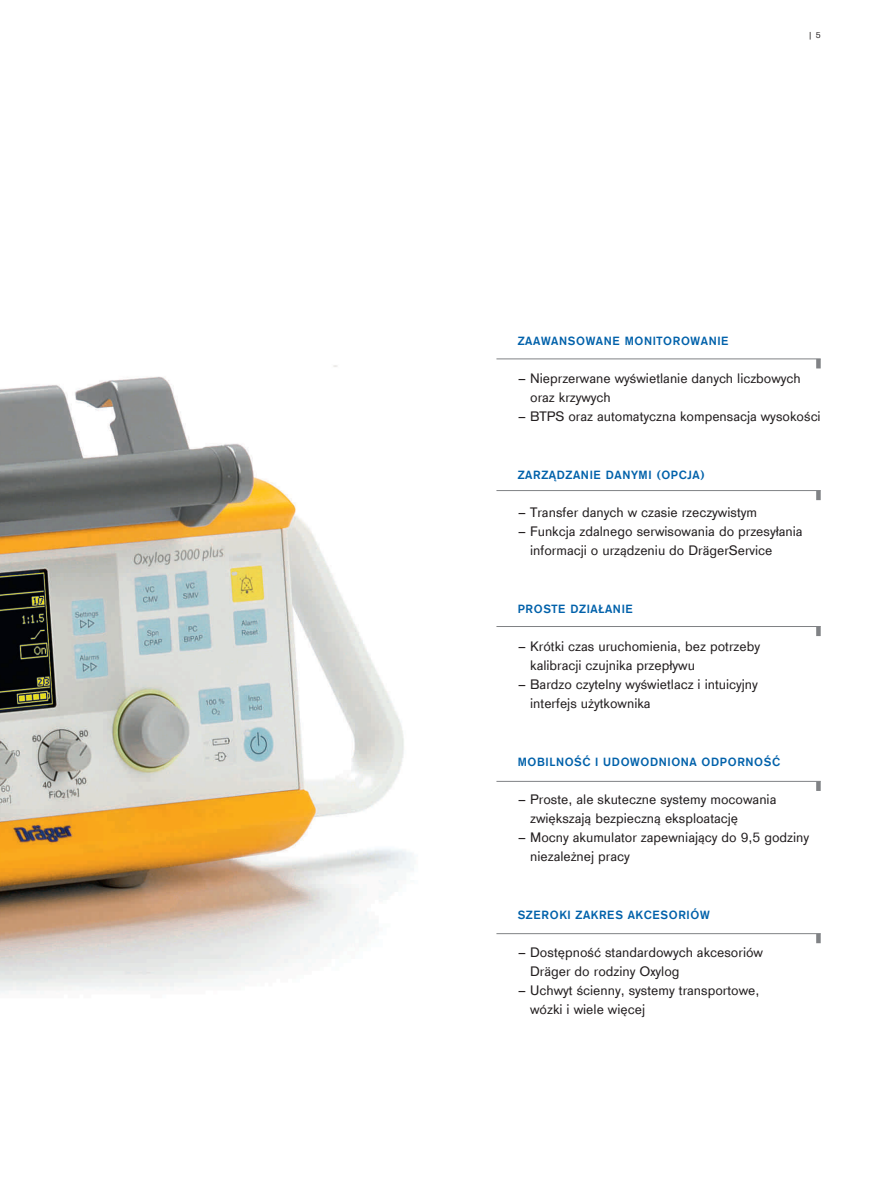
<style>
.page{position:relative;width:893px;height:1191px;background:#fff}
.page>*{position:absolute;margin:0;border:0;box-sizing:border-box;transform-origin:0 0}
.t1{font:14.25px/19.2px "Draeger Sans Global";color:#231f20}
.t2{font:700 12.3px "Draeger Sans Global";letter-spacing:.05em;color:#0161aa}
.t3{font:9px "Draeger Sans Global";color:#231f20}
</style>
<div class="page">
<img style="left:0;top:359px;width:514px;height:634px">
<div style="left:816px;top:359px;width:5px;height:9px;background:#808285"></div>
<hr style="left:496px;top:358px;width:325px;height:1px;background:#808285">
<div style="left:816px;top:490px;width:5px;height:10px;background:#808285"></div>
<hr style="left:496px;top:490px;width:325px;height:1px;background:#808285">
<div style="left:816px;top:781px;width:5px;height:10px;background:#808285"></div>
<hr style="left:496px;top:781px;width:325px;height:1px;background:#808285">
<div style="left:816px;top:626px;width:5px;height:10px;background:#808285"></div>
<hr style="left:496px;top:626px;width:325px;height:1px;background:#808285">
<div style="left:816px;top:933px;width:5px;height:10px;background:#808285"></div>
<hr style="left:496px;top:933px;width:325px;height:1px;background:#808285">
<p class="t3" style="left:808px;top:30px;width:14px">| 5</p>
<p class="t2" style="left:518px;top:333px;width:213px">ZAAWANSOWANE MONITOROWANIE</p>
<p class="t1" style="left:530px;top:368px;width:272px;text-indent:-12px">– Nieprzerwane wyświetlanie danych liczbowych oraz krzywych</p>
<p class="t1" style="left:518px;top:406px;width:304px">– BTPS oraz automatyczna kompensacja wysokości</p>
<p class="t2" style="left:518px;top:467px;width:189px">ZARZĄDZANIE DANYMI (OPCJA)</p>
<p class="t1" style="left:518px;top:502px;width:241px">– Transfer danych w czasie rzeczywistym</p>
<p class="t1" style="left:530px;top:521px;width:274px;text-indent:-12px">– Funkcja zdalnego serwisowania do przesyłania informacji o urządzeniu do DrägerService</p>
<p class="t2" style="left:518px;top:601px;width:117px">PROSTE DZIAŁANIE</p>
<p class="t1" style="left:530px;top:636px;width:231px;text-indent:-12px">– Krótki czas uruchomienia, bez potrzeby kalibracji czujnika przepływu</p>
<p class="t1" style="left:530px;top:674px;width:229px;text-indent:-12px">– Bardzo czytelny wyświetlacz i intuicyjny interfejs użytkownika</p>
<p class="t2" style="left:518px;top:754px;width:264px">MOBILNOŚĆ I UDOWODNIONA ODPORNOŚĆ</p>
<p class="t1" style="left:530px;top:789px;width:248px;text-indent:-12px">– Proste, ale skuteczne systemy mocowania zwiększają bezpieczną eksploatację</p>
<p class="t1" style="left:530px;top:827px;width:280px;text-indent:-12px">– Mocny akumulator zapewniający do 9,5 godziny niezależnej pracy</p>
<p class="t2" style="left:518px;top:907px;width:193px">SZEROKI ZAKRES AKCESORIÓW</p>
<p class="t1" style="left:530px;top:942px;width:234px;text-indent:-12px">– Dostępność standardowych akcesoriów<br>Dräger do rodziny Oxylog</p>
<p class="t1" style="left:530px;top:980px;width:231px;text-indent:-12px">– Uchwyt ścienny, systemy transportowe, wózki i wiele więcej</p>
</div>
